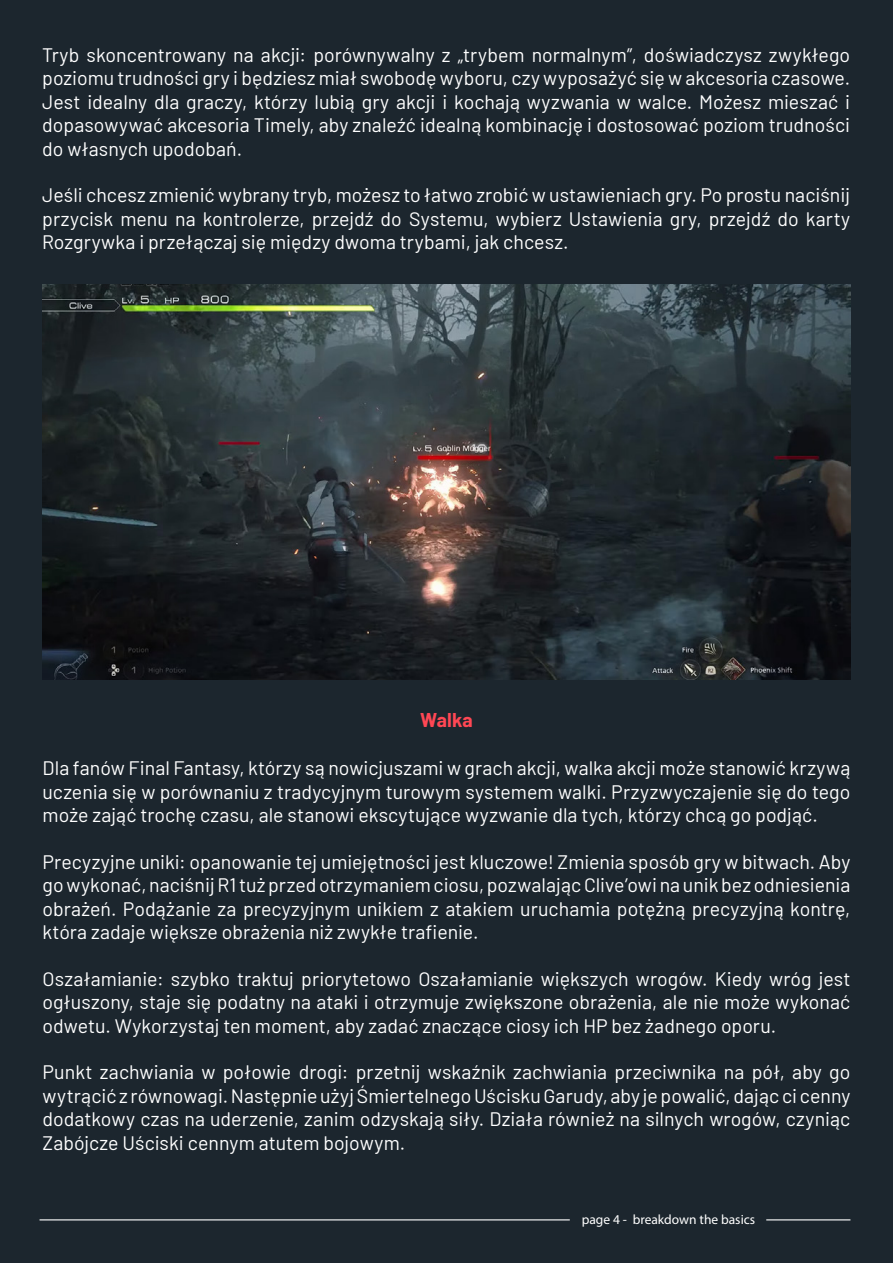
<style>
.page{position:relative;width:893px;height:1263px;background:#1c262e}
.page>*{position:absolute;margin:0;border:0;box-sizing:border-box;transform-origin:0 0}
.t1{font:19.5px/23.4px "Barlow";letter-spacing:.005em;color:#fff;text-align:justify}
.t2{font:700 19.5px "Barlow";letter-spacing:.005em;color:#ff4754}
.t3{font:13.5px "Myriad Pro";color:#fff}
</style>
<div class="page">
<hr style="left:40px;top:1219px;width:530px;height:1px;background:#fff">
<hr style="left:766px;top:1219px;width:84px;height:1px;background:#fff">
<img style="left:42px;top:285px;width:809px;height:394px">
<p class="t1" style="left:42px;top:42px;width:809px">Tryb skoncentrowany na akcji: porównywalny z „trybem normalnym”, doświadczysz zwykłego poziomu trudności gry i będziesz miał swobodę wyboru, czy wyposażyć się w akcesoria czasowe.<br>Jest idealny dla graczy, którzy lubią gry akcji i kochają wyzwania w walce. Możesz mieszać i dopasowywać akcesoria Timely, aby znaleźć idealną kombinację i dostosować poziom trudności do własnych upodobań.</p>
<p class="t1" style="left:42px;top:182px;width:809px">Jeśli chcesz zmienić wybrany tryb, możesz to łatwo zrobić w ustawieniach gry. Po prostu naciśnij przycisk menu na kontrolerze, przejdź do Systemu, wybierz Ustawienia gry, przejdź do karty Rozgrywka i przełączaj się między dwoma trybami, jak chcesz.</p>
<p class="t2" style="left:420px;top:706px;width:54px">Walka</p>
<p class="t1" style="left:43px;top:755px;width:809px">Dla fanów Final Fantasy, którzy są nowicjuszami w grach akcji, walka akcji może stanowić krzywą uczenia się w porównaniu z tradycyjnym turowym systemem walki. Przyzwyczajenie się do tego może zająć trochę czasu, ale stanowi ekscytujące wyzwanie dla tych, którzy chcą go podjąć.</p>
<p class="t1" style="left:43px;top:848px;width:809px">Precyzyjne uniki: opanowanie tej umiejętności jest kluczowe! Zmienia sposób gry w bitwach. Aby go wykonać, naciśnij R1 tuż przed otrzymaniem ciosu, pozwalając Clive’owi na unik bez odniesienia obrażeń. Podążanie za precyzyjnym unikiem z atakiem uruchamia potężną precyzyjną kontrę, która zadaje większe obrażenia niż zwykłe trafienie.</p>
<p class="t1" style="left:43px;top:965px;width:809px">Oszałamianie: szybko traktuj priorytetowo Oszałamianie większych wrogów. Kiedy wróg jest ogłuszony, staje się podatny na ataki i otrzymuje zwiększone obrażenia, ale nie może wykonać odwetu. Wykorzystaj ten moment, aby zadać znaczące ciosy ich HP bez żadnego oporu.</p>
<p class="t1" style="left:43px;top:1059px;width:809px">Punkt zachwiania w połowie drogi: przetnij wskaźnik zachwiania przeciwnika na pół, aby go wytrącić z równowagi. Następnie użyj Śmiertelnego Uścisku Garudy, aby je powalić, dając ci cenny dodatkowy czas na uderzenie, zanim odzyskają siły. Działa również na silnych wrogów, czyniąc Zabójcze Uściski cennym atutem bojowym.</p>
<p class="t3" style="left:582px;top:1211px;width:175px">page 4 - breakdown the basics</p>
</div>
